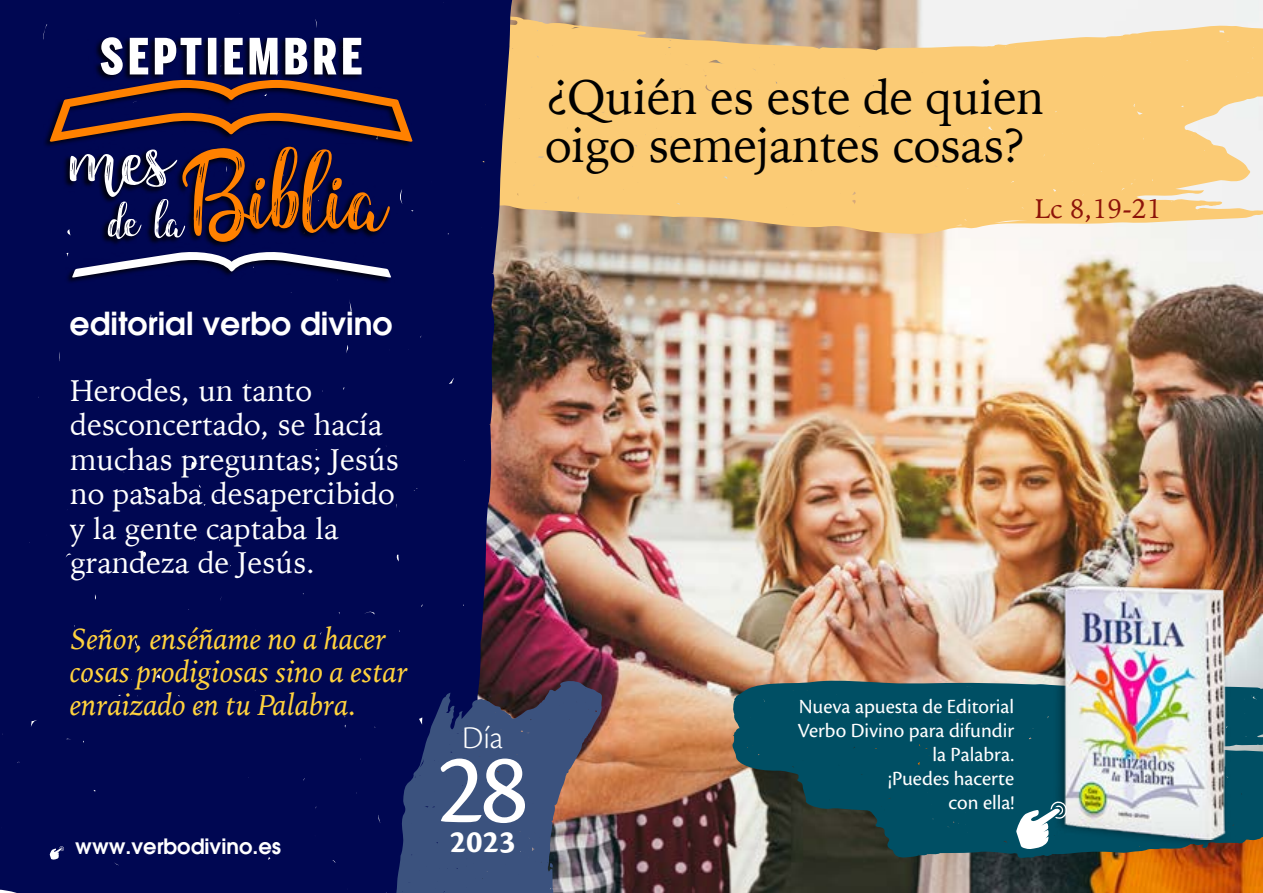
<style>
.page{position:relative;width:1263px;height:893px;background:#fff}
.page>*{position:absolute;margin:0;border:0;box-sizing:border-box;transform-origin:0 0}
.t1{font:125.85px "Children of the Starlight";color:#ff8100}
.t2{font:105px "Cronos Pro";color:#fff}
.t3{font:102.9px "Children of the Starlight";color:#fff}
.t4{font:48px/48px "Iowan Old Style";letter-spacing:-.01em;color:#000}
.t5{font:700 33px "Cronos Pro";color:#fff}
.t6{font:300 33px "Cronos Pro";color:#fff}
.t7{font:600 31.5px "ITC Avant Garde Std";color:#fff}
.t8{font:30px/34.5px "Iowan Old Style";color:#fff}
.t9{font:italic 30px/33px "Iowan Old Style";color:#ffd23d}
.t10{font:27px "Iowan Old Style";color:#8d1309}
.t11{font:21px/24px "Cronos Pro";color:#fff;text-align:right}
.t12{font:600 21px "ITC Avant Garde Std";color:#fff}
.s1{font-size:59.1px;color:#fff}
</style>
<div class="page">
<img style="left:513px;top:0;width:750px;height:893px">
<svg style="left:513px;top:13px;width:750px;height:222px;background:#f3cb84"></svg>
<svg style="left:651px;top:42px;width:17px;height:5px"></svg>
<div style="left:0;top:0;width:513px;height:893px;background:#000752"></div>
<div style="left:43px;top:36px;width:370px;height:248px;background:#000;opacity:.75"></div>
<svg style="left:72px;top:250px;width:319px;height:28px"></svg>
<svg style="left:50px;top:37px;width:362px;height:105px;background:#4d3d55"></svg>
<svg style="left:50px;top:846px;width:14px;height:14px"></svg>
<svg style="left:396px;top:680px;width:206px;height:213px;background:#434c71"></svg>
<svg style="left:732px;top:681px;width:531px;height:179px;background:#1b535f"></svg>
<div style="left:1053px;top:580px;width:175px;height:270px;background:#000;opacity:.4"></div>
<img style="left:1056px;top:571px;width:174px;height:269px">
<svg style="left:1016px;top:800px;width:52px;height:49px"></svg>
<h1 class="t1" style="left:110px;top:129px;width:280px"><span class="s1">de la</span>Biblia</h1>
<h3 class="t3" style="left:72px;top:104px;width:105px">mes</h3>
<p class="t7" style="left:70px;top:303px;width:325px">editorial verbo divino</p>
<p class="t8" style="left:70px;top:372px;width:330px">Herodes, un tanto desconcertado, se hacía muchas preguntas; Jesús no pasaba desapercibido y la gente captaba la grandeza de Jesús.</p>
<p class="t9" style="left:70px;top:621px;width:339px">Señor, enséñame no a hacer cosas prodigiosas sino a estar enraizado en tu Palabra.</p>
<p class="t12" style="left:75px;top:832px;width:207px">www.verbodivino.es</p>
<h3 class="t4" style="left:545px;top:71px;width:501px">¿Quién es este de quien oigo semejantes cosas?</h3>
<p class="t10" style="left:1035px;top:184px;width:129px">Lc 8,19-21</p>
<p class="t6" style="left:462px;top:719px;width:43px">Día</p>
<h2 class="t2" style="left:437px;top:729px;width:93px">28</h2>
<p class="t5" style="left:450px;top:822px;width:67px">2023</p>
<p class="t11" style="left:797px;top:694px;width:218px">Nueva apuesta de Editorial<br>Verbo Divino para difundir la Palabra.<br>¡Puedes hacerte<br>con ella!</p>
</div>
